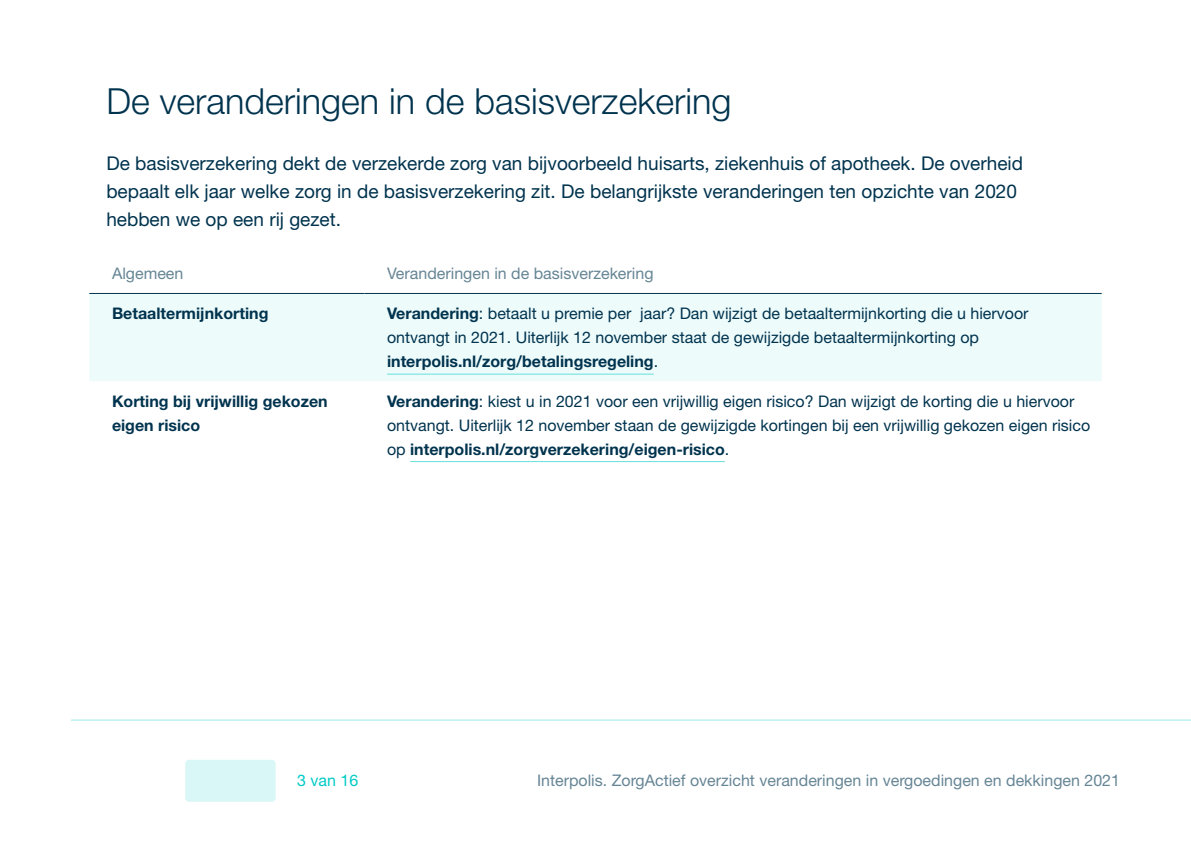
<style>
.page{position:relative;width:1191px;height:842px;background:#fff}
.page>*{position:absolute;margin:0;border:0;box-sizing:border-box;transform-origin:0 0}
.t1{font:300 36px "Helvetica Neue LT Std";color:#00334e}
.t2{font:19px/28px "Helvetica Neue LT Std";color:#00334e}
.t3{font:16px/24px "Helvetica Neue LT Std";color:#00334e}
.t4{font:16px "Helvetica Neue LT Std";color:#668595}
.t5{font:700 16px/24px "Helvetica Neue LT Std";color:#00334e}
.t6{font:16px "Helvetica Neue LT Std";color:#668594}
.t7{font:16px "Helvetica Neue LT Std";color:#00cbc6}
.s1{font-weight:700}
</style>
<div class="page">
<hr style="left:71px;top:720px;width:1120px;height:1px;background:#99eae8">
<div style="left:185px;top:760px;width:91px;height:42px;background:#d9f7f6;border-radius:4px"></div>
<div style="left:89px;top:294px;width:1012px;height:87px;background:#edfbfb"></div>
<hr style="left:89px;top:293px;width:275px;height:1px;background:#00334e">
<hr style="left:364px;top:293px;width:737px;height:1px;background:#00334e">
<hr style="left:387px;top:374px;width:266px;height:1px;background:#66e0dd">
<hr style="left:410px;top:461px;width:315px;height:1px;background:#66e0dd">
<h1 class="t1" style="left:106px;top:79px;width:626px">De veranderingen in de basisverzekering</h1>
<p class="t2" style="left:106px;top:149px;width:918px">De basisverzekering dekt de verzekerde zorg van bijvoorbeeld huisarts, ziekenhuis of apotheek. De overheid bepaalt elk jaar welke zorg in de basisverzekering zit. De belangrijkste veranderingen ten opzichte van 2020 hebben we op een rij gezet.</p>
<p class="t6" style="left:112px;top:264px;width:73px">Algemeen</p>
<p class="t6" style="left:387px;top:264px;width:268px">Veranderingen in de basisverzekering</p>
<p class="t5" style="left:112px;top:301px;width:158px">Betaaltermijnkorting</p>
<p class="t3" style="left:387px;top:301px;width:643px"><span class="s1">Verandering</span>: betaalt u premie per jaar? Dan wijzigt de betaaltermijnkorting die u hiervoor ontvangt in 2021. Uiterlijk 12 november staat de gewijzigde betaaltermijnkorting op <span class="s1">interpolis.nl/zorg/betalingsregeling</span>.</p>
<p class="t5" style="left:112px;top:388px;width:217px">Korting bij vrijwillig gekozen eigen risico</p>
<p class="t3" style="left:387px;top:389px;width:704px"><span class="s1">Verandering</span>: kiest u in 2021 voor een vrijwillig eigen risico? Dan wijzigt de korting die u hiervoor ontvangt. Uiterlijk 12 november staan de gewijzigde kortingen bij een vrijwillig gekozen eigen risico op <span class="s1">interpolis.nl/zorgverzekering/eigen-risico</span>.</p>
<p class="t7" style="left:297px;top:771px;width:63px">3 van 16</p>
<p class="t4" style="left:537px;top:771px;width:584px">Interpolis. ZorgActief overzicht veranderingen in vergoedingen en dekkingen 2021</p>
</div>
